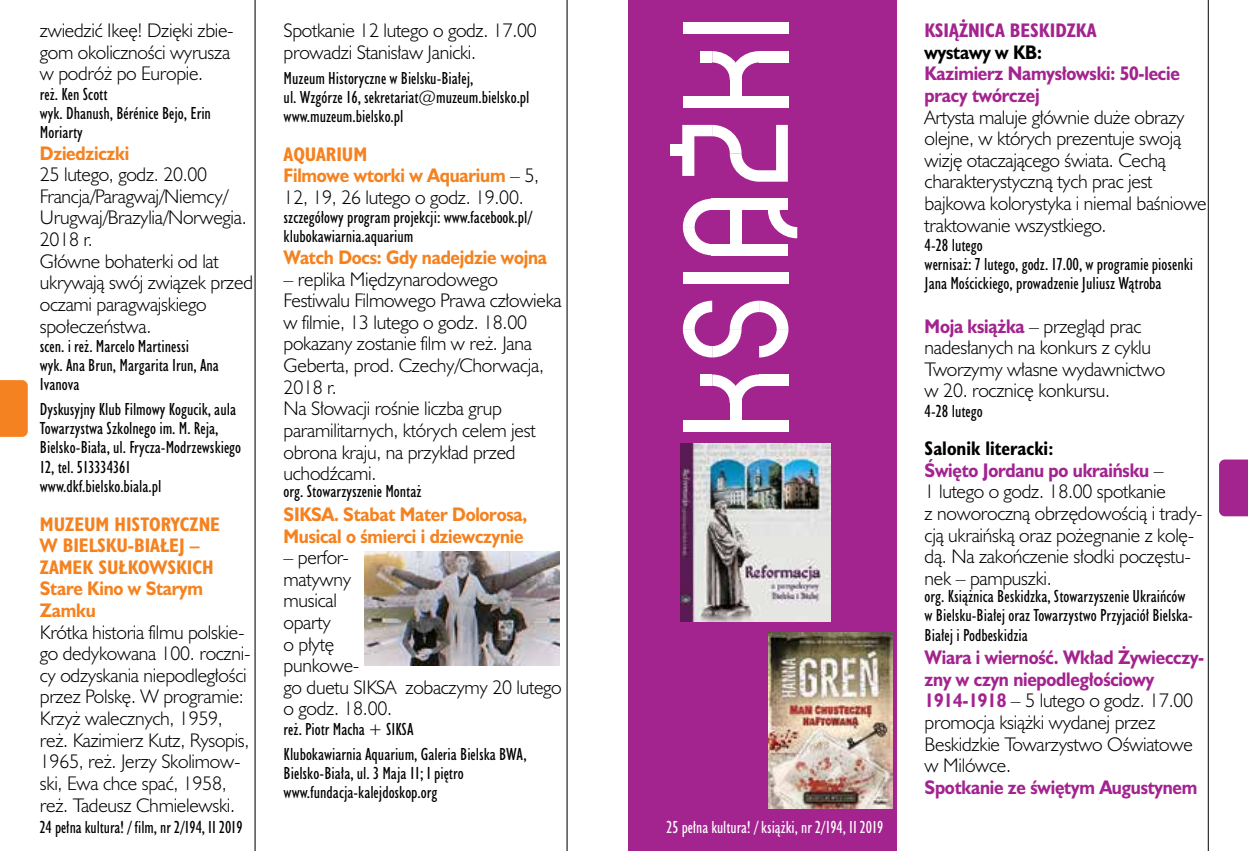
<style>
.page{position:relative;width:1248px;height:851px;background:#fff}
.page>*{position:absolute;margin:0;border:0;box-sizing:border-box;transform-origin:0 0}
.t1{font:300 18px/21.6px "Humanst 521 Lt PL";letter-spacing:-.015em;color:#000}
.t2{font:700 18px/21.6px "Humanst 521 PL";letter-spacing:-.015em;color:#a3238f;scale:.9 1}
.t3{font:700 18px/21.6px "Humanst 521 PL";letter-spacing:-.015em;color:#f58220;scale:.9 1}
.t4{font:700 18px/21.6px "Humanst 521 Cn PL";color:#f58220}
.t5{font:700 18px "Humanst 521 Cn PL";color:#a3238f}
.t6{font:700 18px "Humanst 521 Cn PL";color:#000}
.t7{font:700 18px "Humanst 521 PL";letter-spacing:-.015em;color:#000;scale:.9 1}
.t8{font:16px/19.2px "Humanst 521 Cn PL";color:#000}
.t9{font:16px "Humanst 521 Cn PL";color:#fff}
.s1{font-family:"Humanst 521 Lt PL";font-weight:300;color:#000}
.s2{font-family:"Humanst 521 PL";font-weight:700;color:#a3238f}
</style>
<div class="page">
<div style="left:628px;top:0;width:268px;height:850px;background:#a3238f"></div>
<div style="left:670px;top:145px;width:18px;height:11px;background:#fff"></div>
<div style="left:682px;top:23px;width:106px;height:11px;background:#fff"></div>
<div style="left:682px;top:272px;width:106px;height:12px;background:#fff"></div>
<svg style="left:767px;top:210px;width:30px;height:28px"></svg>
<svg style="left:682px;top:125px;width:105px;height:57px"></svg>
<svg style="left:682px;top:300px;width:106px;height:57px"></svg>
<svg style="left:712px;top:374px;width:47px;height:29px"></svg>
<svg style="left:712px;top:51px;width:47px;height:28px"></svg>
<div style="left:700px;top:374px;width:12px;height:12px;background:#fff"></div>
<div style="left:700px;top:51px;width:12px;height:11px;background:#fff"></div>
<div style="left:711px;top:244px;width:76px;height:11px;background:#fff"></div>
<div style="left:711px;top:199px;width:76px;height:11px;background:#fff"></div>
<svg style="left:682px;top:199px;width:29px;height:56px"></svg>
<div style="left:729px;top:205px;width:12px;height:42px;background:#fff"></div>
<div style="left:729px;top:400px;width:12px;height:28px;background:#fff"></div>
<div style="left:729px;top:77px;width:12px;height:28px;background:#fff"></div>
<div style="left:759px;top:374px;width:29px;height:12px;background:#fff"></div>
<div style="left:759px;top:51px;width:29px;height:11px;background:#fff"></div>
<div style="left:682px;top:420px;width:106px;height:11px;background:#fff"></div>
<div style="left:682px;top:96px;width:106px;height:12px;background:#fff"></div>
<hr style="left:1207px;top:0;width:1px;height:850px;background:#000">
<div style="left:1219px;top:459px;width:28px;height:57px;background:#a3238f"></div>
<hr style="left:255px;top:0;width:1px;height:850px;background:#000">
<hr style="left:566px;top:0;width:1px;height:850px;background:#000">
<svg style="left:0;top:380px;width:28px;height:57px;background:#f58424"></svg>
<img style="left:364px;top:551px;width:195px;height:114px">
<img style="left:680px;top:443px;width:150px;height:178px">
<img style="left:768px;top:632px;width:124px;height:176px">
<p class="t1" style="left:40px;top:19px;width:195px">zwiedzić Ikeę! Dzięki zbie&shy;gom okoliczności wyrusza w podróż po Europie.</p>
<p class="t8" style="left:40px;top:84px;width:173px">reż. Ken Scott<br>wyk. Dhanush, Bérénice Bejo, Erin<br>Moriarty</p>
<p class="t3" style="left:40px;top:142px;width:101px">Dziedziczki</p>
<p class="t1" style="left:40px;top:163px;width:215px">25 lutego, godz. 20.00<br>Francja/Paragwaj/Niemcy/<br>Urugwaj/Brazylia/Norwegia.<br>2018 r.<br>Główne bohaterki od lat ukrywają swój związek przed oczami paragwajskiego społeczeństwa.</p>
<p class="t8" style="left:40px;top:336px;width:180px">scen. i reż. Marcelo Martinessi<br>wyk. Ana Brun, Margarita Irun, Ana<br>Ivanova</p>
<p class="t8" style="left:40px;top:399px;width:203px">Dyskusyjny Klub Filmowy Kogucik, aula Towarzystwa Szkolnego im. M. Reja, Bielsko-Biała, ul. Frycza-Modrzewskiego 12, tel. 513334361 www.dkf.bielsko.biala.pl</p>
<p class="t4" style="left:40px;top:512px;width:182px">MUZEUM HISTORYCZNE<br>W BIELSKU-BIAŁEJ –<br>ZAMEK SUŁKOWSKICH</p>
<p class="t3" style="left:40px;top:577px;width:183px">Stare Kino w Starym<br>Zamku</p>
<p class="t1" style="left:40px;top:620px;width:212px">Krótka historia filmu polskie&shy;go dedykowana 100. roczni&shy;cy odzyskania niepodległości przez Polskę. W programie:<br>Krzyż walecznych, 1959, reż. Kazimierz Kutz, Rysopis,<br>1965, reż. Jerzy Skolimow&shy;ski, Ewa chce spać, 1958, reż. Tadeusz Chmielewski.</p>
<p class="t1" style="left:283px;top:19px;width:255px">Spotkanie 12 lutego o godz. 17.00 prowadzi Stanisław Janicki.</p>
<p class="t8" style="left:283px;top:68px;width:247px">Muzeum Historyczne w Bielsku-Białej,<br>ul. Wzgórze 16, sekretariat@muzeum.bielsko.pl www.muzeum.bielsko.pl</p>
<p class="t4" style="left:283px;top:143px;width:85px">AQUARIUM</p>
<p class="t3" style="left:283px;top:164px;width:285px">Filmowe wtorki w Aquarium <span class="s1">– 5,</span></p>
<p class="t1" style="left:283px;top:186px;width:241px">12, 19, 26 lutego o godz. 19.00.</p>
<p class="t8" style="left:283px;top:207px;width:250px">szczegółowy program projekcji: www.facebook.pl/ klubokawiarnia.aquarium</p>
<p class="t3" style="left:283px;top:246px;width:294px">Watch Docs: Gdy nadejdzie wojna</p>
<p class="t1" style="left:283px;top:267px;width:280px">– replika Międzynarodowego<br>Festiwalu Filmowego Prawa człowieka w filmie, 13 lutego o godz. 18.00 pokazany zostanie film w reż. Jana<br>Geberta, prod. Czechy/Chorwacja,<br>2018 r.<br>Na Słowacji rośnie liczba grup paramilitarnych, których celem jest obrona kraju, na przykład przed uchodźcami.</p>
<p class="t8" style="left:283px;top:481px;width:139px">org. Stowarzyszenie Montaż</p>
<p class="t3" style="left:283px;top:503px;width:272px">SIKSA. Stabat Mater Dolorosa,<br>Musical o śmierci i dziewczynie</p>
<p class="t1" style="left:283px;top:546px;width:279px">– perfor-<br>matywny<br>musical<br>oparty<br>o płytę<br>punkowe-<br>go duetu SIKSA zobaczymy 20 lutego o godz. 18.00.</p>
<p class="t8" style="left:283px;top:716px;width:244px;line-height:24.8px">reż. Piotr Macha + SIKSA<br>Klubokawiarnia Aquarium, Galeria Bielska BWA,</p>
<p class="t8" style="left:283px;top:763px;width:181px">Bielsko-Biała, ul. 3 Maja 11; I piętro www.fundacja-kalejdoskop.org</p>
<p class="t8" style="left:40px;top:817px;width:204px">24 pełna kultura! / film, nr 2/194, II 2019</p>
<p class="t9" style="left:666px;top:816px;width:218px">25 pełna kultura! / książki, nr 2/194, II 2019</p>
<p class="t5" style="left:924px;top:18px;width:173px">KSIĄŻNICA BESKIDZKA</p>
<p class="t7" style="left:924px;top:40px;width:132px">wystawy w KB:</p>
<p class="t2" style="left:924px;top:62px;width:285px">Kazimierz Namysłowski: 50-lecie pracy twórczej</p>
<p class="t1" style="left:924px;top:106px;width:283px">Artysta maluje głównie duże obrazy olejne, w których prezentuje swoją wizję otaczającego świata. Cechą charakterystyczną tych prac jest bajkowa kolorystyka i niemal baśniowe traktowanie wszystkiego.</p>
<p class="t8" style="left:924px;top:235px;width:270px">4-28 lutego<br>wernisaż: 7 lutego, godz. 17.00, w programie piosenki<br>Jana Mościckiego, prowadzenie Juliusz Wątroba</p>
<p class="t1" style="left:924px;top:314px;width:242px"><span class="s2">Moja książka</span> – przegląd prac nadesłanych na konkurs z cyklu<br>Tworzymy własne wydawnictwo w 20. rocznicę konkursu.</p>
<p class="t8" style="left:924px;top:401px;width:60px">4-28 lutego</p>
<p class="t6" style="left:924px;top:436px;width:130px">Salonik literacki:</p>
<p class="t2" style="left:924px;top:459px;width:267px">Święto Jordanu po ukraińsku <span class="s1">–</span></p>
<p class="t1" style="left:924px;top:480px;width:279px">1 lutego o godz. 18.00 spotkanie<br>z noworoczną obrzędowością i trady&shy;cją ukraińską oraz pożegnanie z kolę&shy;dą. Na zakończenie słodki poczęstu&shy;nek – pampuszki.</p>
<p class="t8" style="left:924px;top:586px;width:270px">org. Książnica Beskidzka, Stowarzyszenie Ukraińców w Bielsku-Białej oraz Towarzystwo Przyjaciół Bielska-<br>Białej i Podbeskidzia</p>
<p class="t2" style="left:924px;top:646px;width:312px">Wiara i wierność. Wkład Żywiecczy&shy;zny w czyn niepodległościowy</p>
<p class="t1" style="left:924px;top:689px;width:270px"><span class="s2">1914-1918</span> – 5 lutego o godz. 17.00 promocja książki wydanej przez<br>Beskidzkie Towarzystwo Oświatowe w Milówce.</p>
<p class="t2" style="left:924px;top:775px;width:304px">Spotkanie ze świętym Augustynem</p>
</div>
